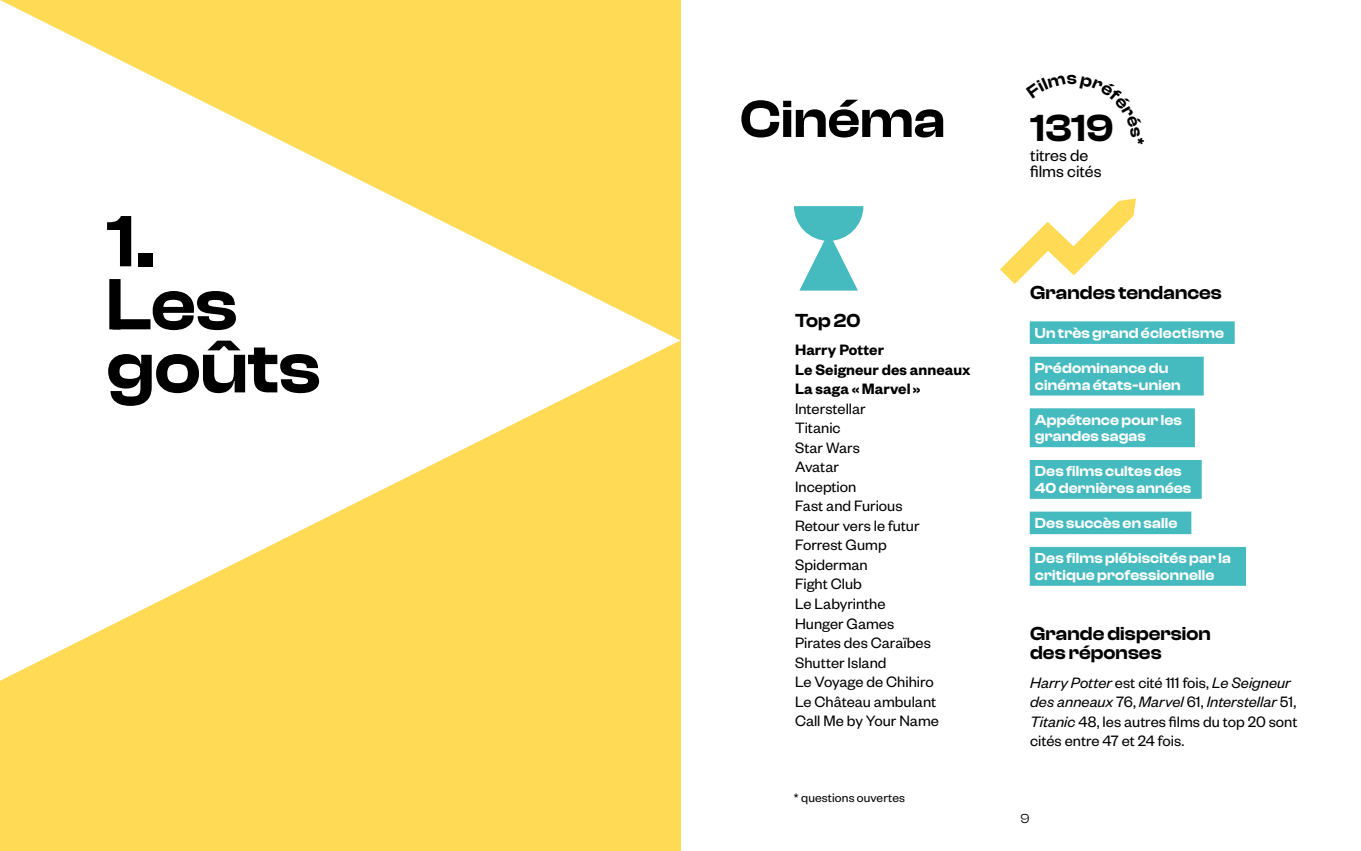
<style>
.page{position:relative;width:1361px;height:851px;background:#fff}
.page>*{position:absolute;margin:0;border:0;box-sizing:border-box;transform-origin:0 0}
.t1{font:700 75px/63px "Clash Display Variable";letter-spacing:-.005em;color:#000}
.t2{font:700 54px "Clash Display Variable";letter-spacing:.005em;color:#000}
.t3{font:700 39px "Clash Display Variable";color:#000}
.t4{font:700 19.5px/19.5px "Clash Display Variable";letter-spacing:.005em;color:#000}
.t5{font:18px/16.5px "Founders Grotesk";letter-spacing:-.005em;color:#000}
.t6{font:700 18px "Clash Display Variable";color:#000}
.t7{font:16.5px/19.5px "Founders Grotesk";color:#000}
.t8{font:600 16.5px/19.5px "Founders Grotesk";letter-spacing:.005em;color:#000}
.t9{font:700 15px/16.5px "Clash Display Variable";letter-spacing:.015em;color:#fff}
.t10{font:13.5px "Founders Grotesk";letter-spacing:.01em;color:#000}
.t11{font:700 13.5px "Clash Display Variable";color:#000}
.s1{font-style:italic}
</style>
<div class="page">
<div style="left:0;top:0;width:680px;height:850px;background:#ffda54"></div>
<svg style="left:0;top:0;width:680px;height:680px;fill:#fff"></svg>
<div style="left:1031px;top:323px;width:202px;height:19px;background:#45babf"></div>
<div style="left:1029px;top:321px;width:205px;height:23px;border:3px solid #45babf"></div>
<div style="left:1031px;top:358px;width:171px;height:36px;background:#45babf"></div>
<div style="left:1029px;top:356px;width:174px;height:39px;border:3px solid #45babf"></div>
<div style="left:1031px;top:410px;width:162px;height:35px;background:#45babf"></div>
<div style="left:1029px;top:408px;width:166px;height:39px;border:3px solid #45babf"></div>
<div style="left:1031px;top:461px;width:169px;height:36px;background:#45babf"></div>
<div style="left:1029px;top:460px;width:172px;height:38px;border:3px solid #45babf"></div>
<div style="left:1031px;top:513px;width:159px;height:19px;background:#45babf"></div>
<div style="left:1029px;top:511px;width:162px;height:23px;border:3px solid #45babf"></div>
<div style="left:1031px;top:548px;width:213px;height:36px;background:#45babf"></div>
<div style="left:1029px;top:547px;width:217px;height:38px;border:3px solid #45babf"></div>
<svg style="left:794px;top:206px;width:69px;height:84px"></svg>
<svg style="left:1000px;top:198px;width:136px;height:86px"></svg>
<h1 class="t1" style="left:106px;top:210px;width:216px">1.<br>Les goûts</h1>
<h2 class="t2" style="left:740px;top:89px;width:207px">Cinéma</h2>
<p class="t4" style="left:795px;top:311px;width:67px">Top 20</p>
<p class="t8" style="left:795px;top:339px;width:177px">Harry Potter<br>Le Seigneur des anneaux<br>La saga «Marvel»</p>
<p class="t7" style="left:795px;top:398px;width:145px">Interstellar<br>Titanic<br>Star Wars<br>Avatar<br>Inception<br>Fast and Furious<br>Retour vers le futur<br>Forrest Gump<br>Spiderman<br>Fight Club<br>Le Labyrinthe<br>Hunger Games<br>Pirates des Caraïbes<br>Shutter Island<br>Le Voyage de Chihiro<br>Le Château ambulant<br>Call Me by Your Name</p>
<p class="t10" style="left:794px;top:789px;width:113px">* questions ouvertes</p>
<p class="t6" style="left:1066px;top:68px;width:12px">s</p>
<h3 class="t3" style="left:1030px;top:106px;width:85px">1319</h3>
<p class="t5" style="left:1030px;top:146px;width:73px">titres de films cités</p>
<p class="t4" style="left:1030px;top:283px;width:193px">Grandes tendances</p>
<p class="t9" style="left:1035px;top:324px;width:191px">Un très grand éclectisme</p>
<p class="t9" style="left:1035px;top:360px;width:147px">Prédominance du cinéma états-unien</p>
<p class="t9" style="left:1035px;top:411px;width:149px">Appétence pour les grandes sagas</p>
<p class="t9" style="left:1035px;top:463px;width:158px">Des films cultes des<br>40 dernières années</p>
<p class="t9" style="left:1035px;top:514px;width:144px">Des succès en salle</p>
<p class="t9" style="left:1035px;top:550px;width:197px">Des films plébiscités par la critique professionnelle</p>
<p class="t4" style="left:1030px;top:623px;width:182px">Grande dispersion des réponses</p>
<p class="t7" style="left:1030px;top:671px;width:269px"><span class="s1">Harry Potter</span> est cité 111 fois, <span class="s1">Le Seigneur des anneaux</span> 76, <span class="s1">Marvel</span> 61, <span class="s1">Interstellar</span> 51, <span class="s1">Titanic</span> 48, les autres films du top 20 sont cités entre 47 et 24 fois.</p>
<p class="t11" style="left:1020px;top:811px;width:11px">9</p>
</div>
